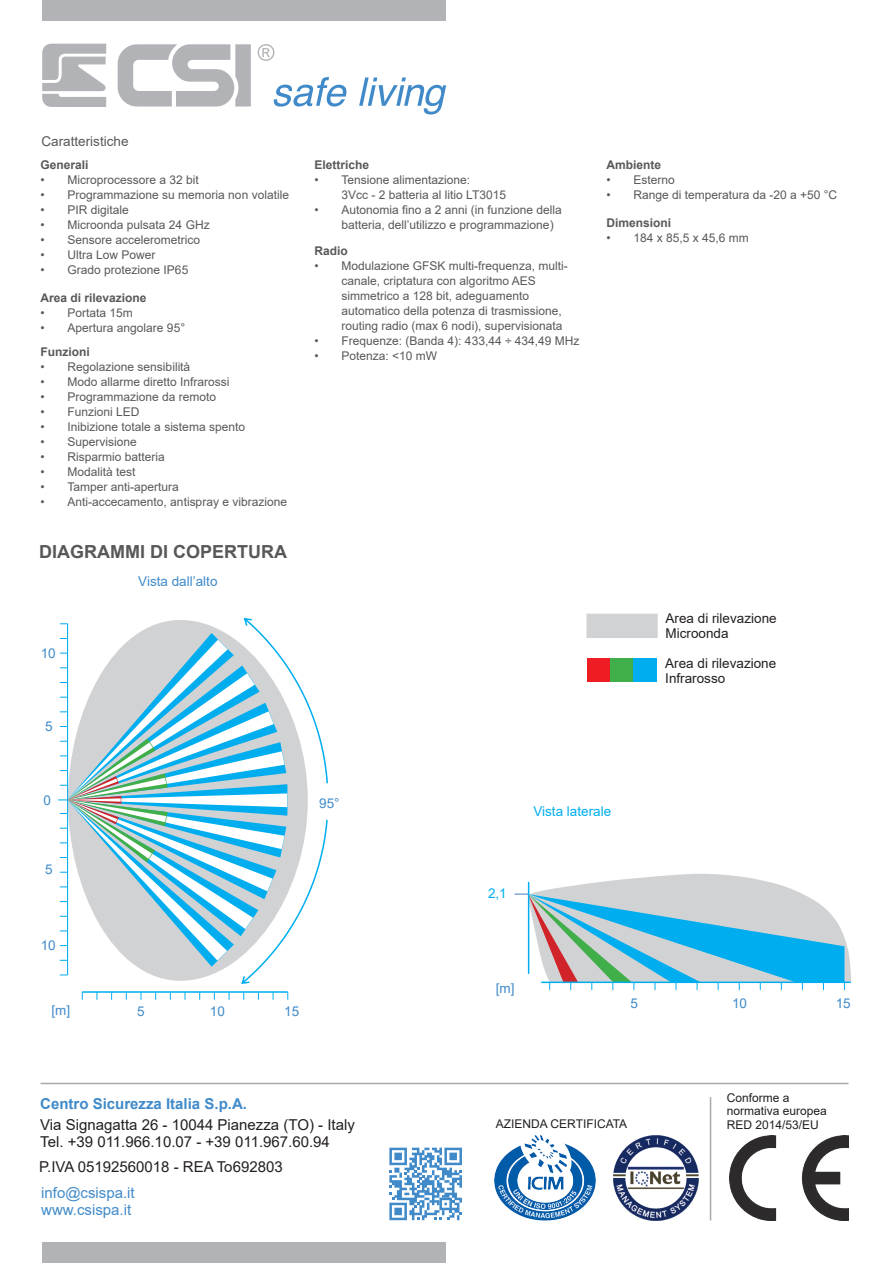
<style>
.page{position:relative;width:893px;height:1263px;background:#fff}
.page>*{position:absolute;margin:0;border:0;box-sizing:border-box;transform-origin:0 0}
.t1{font:700 18px "Arial";color:#57585a}
.t2{font:15px/16.8px "Arial";color:#231f20}
.t3{font:700 15px "Arial";color:#408ac9}
.t4{font:15px "Arial";color:#408ac9}
.t5{font:13.5px/15.1px "Arial";color:#231f20}
.t6{font:13.5px "Arial";color:#408ac9}
.t7{font:13.5px "Arial";color:#00aeef}
.t8{font:13.5px "Arial";color:#57585a}
.t9{font:12px/15px "Arial";color:#57585a}
.t10{font:700 12px "Arial";color:#57585a}
.t11{font:12px/13.4px "Arial";color:#231f20}
</style>
<div class="page">
<svg style="left:42px;top:44px;width:65px;height:63px"></svg>
<svg style="left:274px;top:77px;width:72px;height:30px"></svg>
<svg style="left:359px;top:77px;width:87px;height:38px"></svg>
<svg style="left:118px;top:44px;width:133px;height:63px"></svg>
<svg style="left:258px;top:44px;width:16px;height:17px"></svg>
<div style="left:42px;top:0;width:404px;height:21px;background:#b2b3b7"></div>
<div style="left:42px;top:1242px;width:404px;height:21px;background:#b2b3b7"></div>
<hr style="left:82px;top:991px;width:206px;height:2px;background:#00aeef">
<svg style="left:58px;top:618px;width:270px;height:366px"></svg>
<hr style="left:41px;top:1083px;width:807px;height:1px;background:#aaa9a8">
<img style="left:729px;top:1135px;width:119px;height:85px">
<hr style="left:710px;top:1097px;width:1px;height:123px;background:#aaa9a8">
<svg style="left:389px;top:1148px;width:73px;height:72px"></svg>
<img style="left:495px;top:1135px;width:100px;height:85px">
<img style="left:613px;top:1135px;width:85px;height:85px">
<div style="left:587px;top:659px;width:23px;height:23px;background:#ee1d23"></div>
<div style="left:587px;top:614px;width:70px;height:24px;background:#d1d2d4"></div>
<div style="left:610px;top:659px;width:24px;height:23px;background:#40ae49"></div>
<div style="left:634px;top:659px;width:23px;height:23px;background:#00aeef"></div>
<svg style="left:514px;top:874px;width:337px;height:116px"></svg>
<p class="t8" style="left:42px;top:137px;width:89px">Caratteristiche</p>
<p class="t10" style="left:41px;top:161px;width:50px">Generali</p>
<p class="t9" style="left:41px;top:174px;width:160px">• Microprocessore a 32 bit</p>
<p class="t9" style="left:41px;top:189px;width:250px">• Programmazione su memoria non volatile</p>
<p class="t9" style="left:41px;top:204px;width:90px">• PIR digitale</p>
<p class="t9" style="left:41px;top:219px;width:171px">• Microonda pulsata 24 GHz</p>
<p class="t9" style="left:41px;top:234px;width:161px">• Sensore accelerometrico</p>
<p class="t9" style="left:41px;top:249px;width:117px">• Ultra Low Power</p>
<p class="t9" style="left:41px;top:264px;width:149px">• Grado protezione IP65</p>
<p class="t10" style="left:41px;top:294px;width:108px">Area di rilevazione</p>
<p class="t9" style="left:41px;top:307px;width:94px">• Portata 15m</p>
<p class="t9" style="left:41px;top:322px;width:146px">• Apertura angolare 95°</p>
<p class="t10" style="left:41px;top:347px;width:51px">Funzioni</p>
<p class="t9" style="left:41px;top:360px;width:151px">• Regolazione sensibilità</p>
<p class="t9" style="left:41px;top:375px;width:191px">• Modo allarme diretto Infrarossi</p>
<p class="t9" style="left:41px;top:390px;width:177px">• Programmazione da remoto</p>
<p class="t9" style="left:41px;top:405px;width:101px">• Funzioni LED</p>
<p class="t9" style="left:41px;top:420px;width:206px">• Inibizione totale a sistema spento</p>
<p class="t9" style="left:41px;top:435px;width:98px">• Supervisione</p>
<p class="t9" style="left:41px;top:450px;width:126px">• Risparmio batteria</p>
<p class="t9" style="left:41px;top:465px;width:97px">• Modalità test</p>
<p class="t9" style="left:41px;top:480px;width:140px">• Tamper anti-apertura</p>
<p class="t9" style="left:41px;top:495px;width:248px">• Anti-accecamento, antispray e vibrazione</p>
<h1 class="t1" style="left:39px;top:544px;width:249px">DIAGRAMMI DI COPERTURA</h1>
<p class="t6" style="left:41px;top:648px;width:17px">10</p>
<p class="t6" style="left:45px;top:721px;width:9px">5</p>
<p class="t6" style="left:138px;top:576px;width:81px">Vista dall’alto</p>
<p class="t10" style="left:315px;top:161px;width:56px">Elettriche</p>
<p class="t9" style="left:342px;top:174px;width:166px;text-indent:-27px">• Tensione alimentazione:<br>3Vcc - 2 batteria al litio LT3015</p>
<p class="t9" style="left:342px;top:204px;width:222px;text-indent:-27px">• Autonomia fino a 2 anni (in funzione della batteria, dell’utilizzo e programmazione)</p>
<p class="t10" style="left:315px;top:246px;width:35px">Radio</p>
<p class="t9" style="left:342px;top:259px;width:228px;text-indent:-27px">• Modulazione GFSK multi-frequenza, multi&shy;canale, criptatura con algoritmo AES simmetrico a 128 bit, adeguamento automatico della potenza di trasmissione, routing radio (max 6 nodi), supervisionata</p>
<p class="t9" style="left:315px;top:334px;width:267px">• Frequenze: (Banda 4): 433,44 ÷ 434,49 MHz</p>
<p class="t9" style="left:315px;top:349px;width:124px">• Potenza: &lt;10 mW</p>
<p class="t10" style="left:606px;top:161px;width:56px">Ambiente</p>
<p class="t9" style="left:606px;top:174px;width:70px">• Esterno</p>
<p class="t9" style="left:606px;top:189px;width:232px">• Range di temperatura da -20 a +50 °C</p>
<p class="t10" style="left:606px;top:219px;width:66px">Dimensioni</p>
<p class="t9" style="left:606px;top:232px;width:144px">• 184 x 85,5 x 45,6 mm</p>
<p class="t5" style="left:666px;top:612px;width:113px">Area di rilevazione<br>Microonda</p>
<p class="t5" style="left:665px;top:657px;width:113px">Area di rilevazione<br>Infrarosso</p>
<p class="t6" style="left:44px;top:795px;width:9px">0</p>
<p class="t6" style="left:319px;top:798px;width:22px">95°</p>
<p class="t6" style="left:45px;top:864px;width:9px">5</p>
<p class="t6" style="left:41px;top:940px;width:17px">10</p>
<p class="t6" style="left:52px;top:1005px;width:20px">[m]</p>
<p class="t6" style="left:137px;top:1006px;width:9px">5</p>
<p class="t6" style="left:210px;top:1006px;width:17px">10</p>
<p class="t6" style="left:284px;top:1006px;width:17px">15</p>
<p class="t3" style="left:40px;top:1098px;width:208px">Centro Sicurezza Italia S.p.A.</p>
<p class="t2" style="left:40px;top:1118px;width:316px">Via Signagatta 26 - 10044 Pianezza (TO) - Italy<br>Tel. +39 011.966.10.07 - +39 011.967.60.94</p>
<p class="t2" style="left:39px;top:1159px;width:245px">P.IVA 05192560018 - REA To692803</p>
<p class="t4" style="left:41px;top:1204px;width:92px">www.csispa.it</p>
<p class="t4" style="left:41px;top:1187px;width:95px">info@csispa.it</p>
<p class="t7" style="left:488px;top:888px;width:20px">2,1</p>
<p class="t7" style="left:533px;top:806px;width:79px">Vista laterale</p>
<p class="t6" style="left:496px;top:983px;width:20px">[m]</p>
<p class="t6" style="left:631px;top:998px;width:9px">5</p>
<p class="t6" style="left:732px;top:998px;width:17px">10</p>
<p class="t6" style="left:836px;top:998px;width:17px">15</p>
<p class="t11" style="left:496px;top:1118px;width:133px">AZIENDA CERTIFICATA</p>
<p class="t11" style="left:727px;top:1092px;width:102px">Conforme a normativa europea<br>RED 2014/53/EU</p>
</div>
